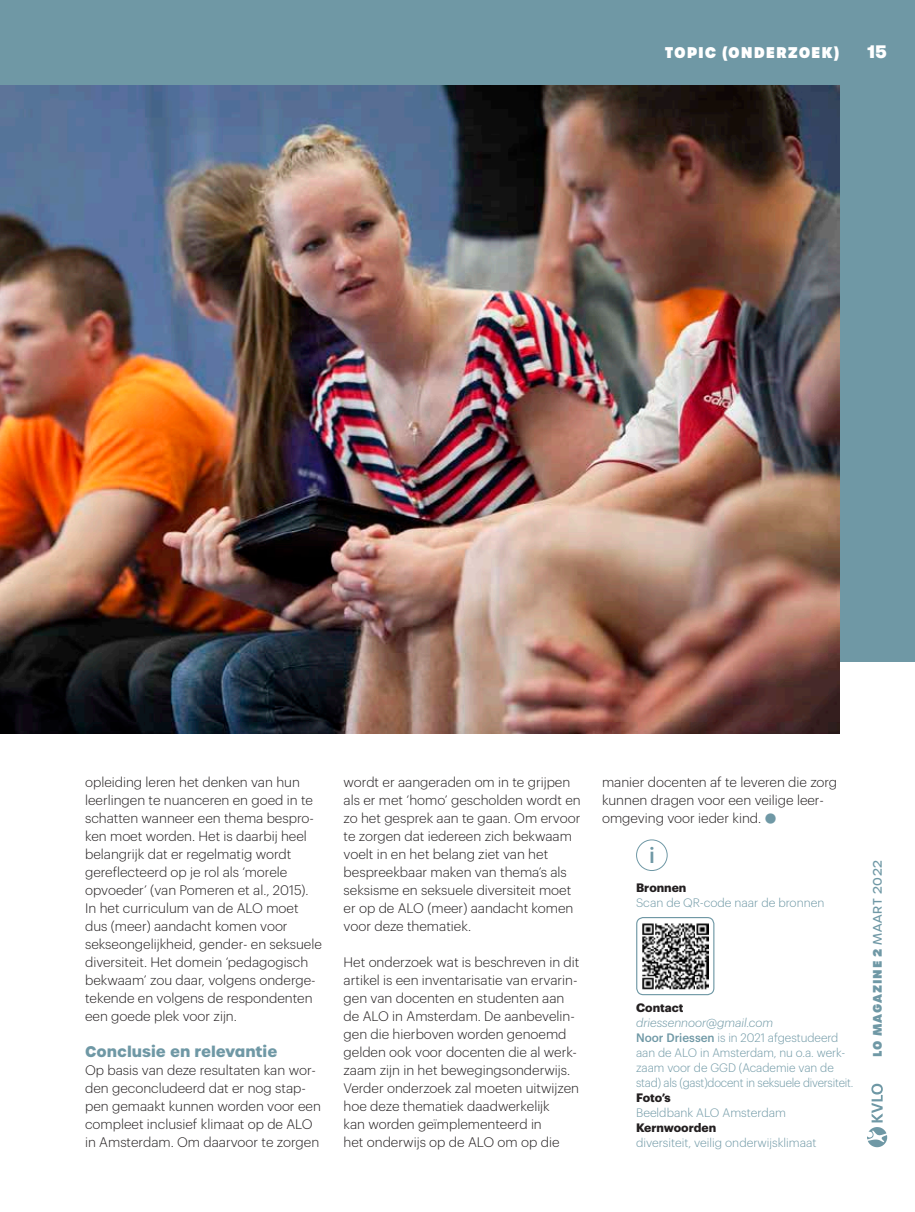
<style>
.page{position:relative;width:915px;height:1212px;background:#fff}
.page>*{position:absolute;margin:0;border:0;box-sizing:border-box;transform-origin:0 0}
.t1{font:31.5px "Graphik Super";color:#6f98a5}
.t2{font:500 21.6px "Graphik";color:#6f98a5}
.t3{font:900 18px "GT Walsheim Pro";color:#fff}
.t4{font:700 15px "Urbane";color:#6f98a5}
.t5{font:800 15px "Urbane";letter-spacing:.06em;color:#fff}
.t6{font:300 13.5px/18px "Graphik";color:#231f20}
.t7{font:300 12px/15px "Graphik";color:#6f98a5}
.t8{font:700 12px "Graphik";color:#231f20}
.t9{font:800 12px "Urbane";letter-spacing:.07em;color:#6f98a5}
.s1{font-style:italic}
.s2{font-weight:500}
</style>
<div class="page">
<div style="left:636px;top:839px;width:31px;height:32px;border:1px solid #6f98a5;border-radius:50%"></div>
<img style="left:642px;top:923px;width:66px;height:67px">
<div style="left:636px;top:917px;width:78px;height:78px;border:1px solid #6f98a5;border-radius:7px"></div>
<div style="left:0;top:0;width:914px;height:661px;background:#6f98a5"></div>
<img style="left:0;top:85px;width:838px;height:648px">
<svg style="left:867px;top:1084px;width:19px;height:63px"></svg>
<p class="t5" style="left:664px;top:42px;width:176px">TOPIC (ONDERZOEK)</p>
<h3 class="t3" style="left:866px;top:40px;width:21px">15</h3>
<p class="t6" style="left:85px;top:772px;width:238px">opleiding leren het denken van hun leerlingen te nuanceren en goed in te schatten wanneer een thema bespro&shy;ken moet worden. Het is daarbij heel belangrijk dat er regelmatig wordt gereflecteerd op je rol als ‘morele opvoeder’ (van Pomeren et al., 2015).<br>In het curriculum van de ALO moet dus (meer) aandacht komen voor sekseongelijkheid, gender- en seksuele diversiteit. Het domein ‘pedagogisch bekwaam’ zou daar, volgens onderge&shy;tekende en volgens de respondenten een goede plek voor zijn.</p>
<p class="t4" style="left:85px;top:1041px;width:194px">Conclusie en relevantie</p>
<p class="t6" style="left:85px;top:1060px;width:237px">Op basis van deze resultaten kan wor&shy;den geconcludeerd dat er nog stap&shy;pen gemaakt kunnen worden voor een compleet inclusief klimaat op de ALO in Amsterdam. Om daarvoor te zorgen</p>
<p class="t6" style="left:343px;top:772px;width:239px">wordt er aangeraden om in te grijpen als er met ‘homo’ gescholden wordt en zo het gesprek aan te gaan. Om ervoor te zorgen dat iedereen zich bekwaam voelt in en het belang ziet van het bespreekbaar maken van thema’s als seksisme en seksuele diversiteit moet er op de ALO (meer) aandacht komen voor deze thematiek.</p>
<p class="t6" style="left:343px;top:952px;width:237px">Het onderzoek wat is beschreven in dit artikel is een inventarisatie van ervarin&shy;gen van docenten en studenten aan de ALO in Amsterdam. De aanbevelin&shy;gen die hierboven worden genoemd gelden ook voor docenten die al werk&shy;zaam zijn in het bewegingsonderwijs.<br>Verder onderzoek zal moeten uitwijzen hoe deze thematiek daadwerkelijk<br>kan worden geïmplementeerd in<br>het onderwijs op de ALO om op die</p>
<p class="t6" style="left:602px;top:772px;width:236px">manier docenten af te leveren die zorg kunnen dragen voor een veilige leer&shy;omgeving voor ieder kind.</p>
<h1 class="t1" style="left:764px;top:791px;width:14px">•</h1>
<h2 class="t2" style="left:648px;top:839px;width:7px">i</h2>
<p class="t8" style="left:636px;top:878px;width:52px">Bronnen</p>
<p class="t7" style="left:636px;top:894px;width:190px">Scan de QR-code naar de bronnen</p>
<p class="t8" style="left:636px;top:998px;width:49px">Contact</p>
<p class="t7" style="left:636px;top:1014px;width:219px"><span class="s1">driessennoor@gmail.com<br></span><span class="s2">Noor Driessen</span> is in 2021 afgestudeerd aan de ALO in Amsterdam, nu o.a. werk&shy;zaam voor de GGD (Academie van de stad) als (gast)docent in seksuele diversiteit.</p>
<p class="t8" style="left:636px;top:1088px;width:36px">Foto’s</p>
<p class="t7" style="left:636px;top:1104px;width:151px">Beeldbank ALO Amsterdam</p>
<p class="t8" style="left:636px;top:1118px;width:82px">Kernwoorden</p>
<p class="t7" style="left:636px;top:1134px;width:182px">diversiteit, veilig onderwijsklimaat</p>
<p class="t9" style="left:868px;top:1057px;width:198px;rotate:-90deg">LO MAGAZINE 2 <span class="s2">MAART 2022</span></p>
</div>
